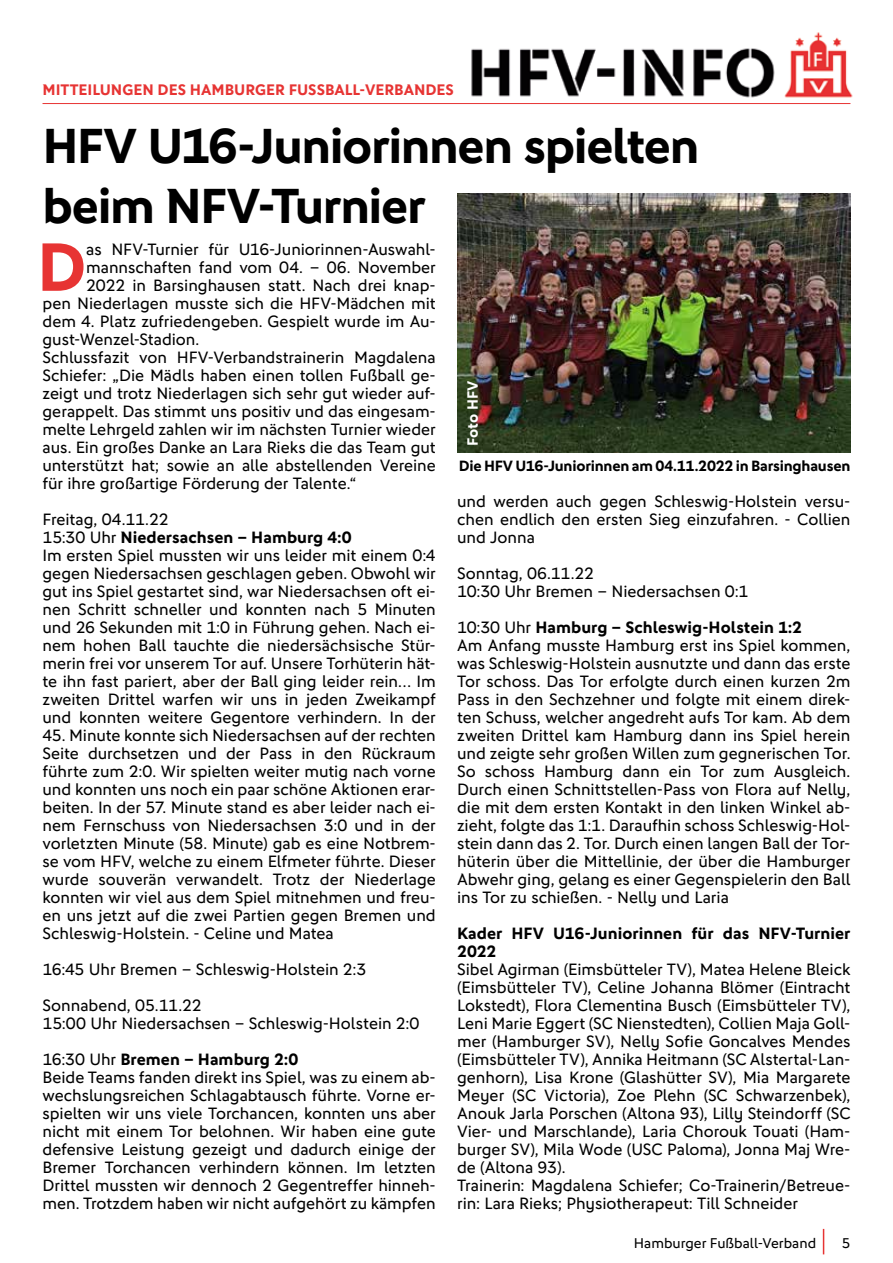
<style>
.page{position:relative;width:893px;height:1263px;background:#fff}
.page>*{position:absolute;margin:0;border:0;box-sizing:border-box;transform-origin:0 0}
.t1{font:700 68.7px "DFB Sans";color:#e73433}
.t2{font:700 49.5px/59.4px "DFB Sans";letter-spacing:-.03em;color:#000}
.t3{font:16.5px/18px "DFB Sans";color:#000}
.t4{font:700 16.5px/18px "DFB Sans";color:#000}
.t5{font:700 15.3px "DFB Sans";color:#e73433}
.t6{font:700 15px "DFB Sans";letter-spacing:-.015em;color:#000}
.t7{font:700 15px "DFB Sans";color:#fff}
.t8{font:14.25px "DFB Sans";color:#000}
.s1{font-weight:700}
</style>
<div class="page">
<svg style="left:823px;top:1229px;width:1px;height:25px"></svg>
<hr style="left:43px;top:103px;width:807px;height:1px;background:#e73433">
<img style="left:471px;top:32px;width:382px;height:66px">
<img style="left:457px;top:193px;width:393px;height:260px">
<p class="t5" style="left:43px;top:80px;width:413px">MITTEILUNGEN DES HAMBURGER FUSSBALL-VERBANDES</p>
<h2 class="t2" style="left:43px;top:115px;width:659px">HFV U16-Juniorinnen spielten beim NFV-Turnier</h2>
<h1 class="t1" style="left:37px;top:226px;width:51px">D</h1>
<p class="t3" style="left:86px;top:240px;width:351px">as NFV-Turnier für U16-Juniorinnen-Auswahl-</p>
<p class="t3" style="left:86px;top:258px;width:351px">mannschaften fand vom 04. – 06. November</p>
<p class="t3" style="left:86px;top:276px;width:351px">2022 in Barsinghausen statt. Nach drei knap-</p>
<p class="t3" style="left:43px;top:294px;width:395px">pen Niederlagen musste sich die HFV-Mädchen mit</p>
<p class="t3" style="left:43px;top:312px;width:395px">dem 4. Platz zufriedengeben. Gespielt wurde im Au-</p>
<p class="t3" style="left:43px;top:330px;width:158px">gust-Wenzel-Stadion.</p>
<p class="t3" style="left:43px;top:348px;width:395px">Schlussfazit von HFV-Verbandstrainerin Magdalena</p>
<p class="t3" style="left:43px;top:366px;width:395px">Schiefer: „Die Mädls haben einen tollen Fußball ge-</p>
<p class="t3" style="left:43px;top:384px;width:395px">zeigt und trotz Niederlagen sich sehr gut wieder auf-</p>
<p class="t3" style="left:43px;top:402px;width:395px">gerappelt. Das stimmt uns positiv und das eingesam-</p>
<p class="t3" style="left:43px;top:420px;width:395px">melte Lehrgeld zahlen wir im nächsten Turnier wieder</p>
<p class="t3" style="left:43px;top:438px;width:395px">aus. Ein großes Danke an Lara Rieks die das Team gut</p>
<p class="t3" style="left:43px;top:456px;width:395px">unterstützt hat; sowie an alle abstellenden Vereine</p>
<p class="t3" style="left:43px;top:474px;width:315px">für ihre großartige Förderung der Talente.“</p>
<p class="t3" style="left:43px;top:510px;width:395px">Freitag, 04.11.22<br>15:30 Uhr <span class="s1">Niedersachsen – Hamburg 4:0<br></span>Im ersten Spiel mussten wir uns leider mit einem 0:4 gegen Niedersachsen geschlagen geben. Obwohl wir gut ins Spiel gestartet sind, war Niedersachsen oft ei&shy;nen Schritt schneller und konnten nach 5 Minuten und 26 Sekunden mit 1:0 in Führung gehen. Nach ei&shy;nem hohen Ball tauchte die niedersächsische Stür&shy;merin frei vor unserem Tor auf. Unsere Torhüterin hät&shy;te ihn fast pariert, aber der Ball ging leider rein… Im zweiten Drittel warfen wir uns in jeden Zweikampf und konnten weitere Gegentore verhindern. In der</p>
<p class="t3" style="left:43px;top:726px;width:395px;text-align:justify">45. Minute konnte sich Niedersachsen auf der rechten Seite durchsetzen und der Pass in den Rückraum führte zum 2:0. Wir spielten weiter mutig nach vorne und konnten uns noch ein paar schöne Aktionen erar&shy;beiten. In der 57. Minute stand es aber leider nach ei&shy;nem Fernschuss von Niedersachsen 3:0 und in der vorletzten Minute (58. Minute) gab es eine Notbrem&shy;se vom HFV, welche zu einem Elfmeter führte. Dieser wurde souverän verwandelt. Trotz der Niederlage konnten wir viel aus dem Spiel mitnehmen und freu&shy;en uns jetzt auf die zwei Partien gegen Bremen und Schleswig-Holstein. - Celine und Matea</p>
<p class="t3" style="left:43px;top:951px;width:325px;line-height:36px">16:45 Uhr Bremen – Schleswig-Holstein 2:3<br>Sonnabend, 05.11.22</p>
<p class="t3" style="left:43px;top:1005px;width:378px;line-height:36px">15:00 Uhr Niedersachsen – Schleswig-Holstein 2:0<br>16:30 Uhr <span class="s1">Bremen – Hamburg 2:0</span></p>
<p class="t3" style="left:43px;top:1068px;width:395px;text-align:justify">Beide Teams fanden direkt ins Spiel, was zu einem ab&shy;wechslungsreichen Schlagabtausch führte. Vorne er&shy;spielten wir uns viele Torchancen, konnten uns aber nicht mit einem Tor belohnen. Wir haben eine gute defensive Leistung gezeigt und dadurch einige der Bremer Torchancen verhindern können. Im letzten Drittel mussten wir dennoch 2 Gegentreffer hinneh&shy;men. Trotzdem haben wir nicht aufgehört zu kämpfen</p>
<p class="t7" style="left:464px;top:446px;width:67px;rotate:-90deg">Foto HFV</p>
<p class="t6" style="left:459px;top:457px;width:393px">Die HFV U16-Juniorinnen am 04.11.2022 in Barsinghausen</p>
<p class="t3" style="left:457px;top:492px;width:395px;text-align:justify">und werden auch gegen Schleswig-Holstein versu&shy;chen endlich den ersten Sieg einzufahren. - Collien und Jonna</p>
<p class="t3" style="left:457px;top:564px;width:293px">Sonntag, 06.11.22<br>10:30 Uhr Bremen – Niedersachsen 0:1</p>
<p class="t3" style="left:457px;top:618px;width:395px">10:30 Uhr <span class="s1">Hamburg – Schleswig-Holstein 1:2<br></span>Am Anfang musste Hamburg erst ins Spiel kommen, was Schleswig-Holstein ausnutzte und dann das erste Tor schoss. Das Tor erfolgte durch einen kurzen 2m Pass in den Sechzehner und folgte mit einem direk&shy;ten Schuss, welcher angedreht aufs Tor kam. Ab dem zweiten Drittel kam Hamburg dann ins Spiel herein und zeigte sehr großen Willen zum gegnerischen Tor.<br>So schoss Hamburg dann ein Tor zum Ausgleich.<br>Durch einen Schnittstellen-Pass von Flora auf Nelly, die mit dem ersten Kontakt in den linken Winkel ab&shy;zieht, folgte das 1:1. Daraufhin schoss Schleswig-Hol&shy;stein dann das 2. Tor. Durch einen langen Ball der Tor&shy;hüterin über die Mittellinie, der über die Hamburger Abwehr ging, gelang es einer Gegenspielerin den Ball ins Tor zu schießen. - Nelly und Laria</p>
<p class="t4" style="left:457px;top:924px;width:395px">Kader HFV U16-Juniorinnen für das NFV-Turnier<br>2022</p>
<p class="t3" style="left:457px;top:960px;width:395px">Sibel Agirman (Eimsbütteler TV), Matea Helene Bleick (Eimsbütteler TV), Celine Johanna Blömer (Eintracht Lokstedt), Flora Clementina Busch (Eimsbütteler TV), Leni Marie Eggert (SC Nienstedten), Collien Maja Goll&shy;mer (Hamburger SV), Nelly Sofie Goncalves Mendes (Eimsbütteler TV), Annika Heitmann (SC Alstertal-Lan&shy;genhorn), Lisa Krone (Glashütter SV), Mia Margarete Meyer (SC Victoria), Zoe Plehn (SC Schwarzenbek), Anouk Jarla Porschen (Altona 93), Lilly Steindorff (SC Vier- und Marschlande), Laria Chorouk Touati (Ham&shy;burger SV), Mila Wode (USC Paloma), Jonna Maj Wre&shy;de (Altona 93).<br>Trainerin: Magdalena Schiefer; Co-Trainerin/Betreue&shy;rin: Lara Rieks; Physiotherapeut: Till Schneider</p>
<p class="t8" style="left:634px;top:1235px;width:184px">Hamburger Fußball-Verband</p>
<p class="t8" style="left:842px;top:1235px;width:10px">5</p>
</div>
